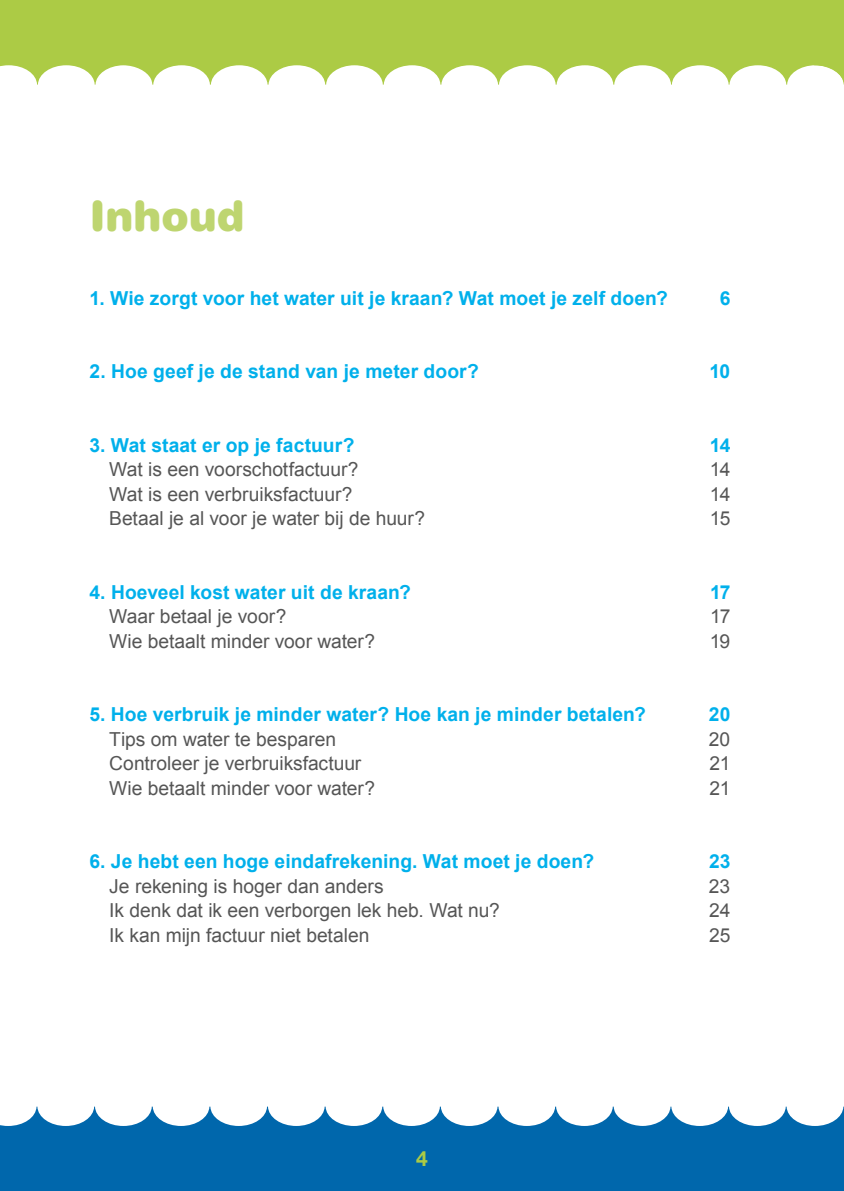
<style>
.page{position:relative;width:844px;height:1191px;background:#fff}
.page>*{position:absolute;margin:0;border:0;box-sizing:border-box;transform-origin:0 0}
.hoofdtitel{font:900 42px "Helvetica Rounded LT Std";letter-spacing:-.005em;color:#bed570}
.t1{font:700 21px "Helvetica Neue LT Pro";color:#accb45}
.bodycopy{font:19.25px "Arial";letter-spacing:-.005em;color:#565656}
.bodycopy-2{font:700 19.25px "Arial";letter-spacing:.005em;color:#00b0eb}
</style>
<div class="page">
<svg style="left:0;top:1106px;width:843px;height:85px;fill:#0067ac"></svg>
<svg style="left:0;top:0;width:814px;height:85px;fill:#accb45"></svg>
<svg style="left:814px;top:0;width:29px;height:81px;background:#b7d25f"></svg>
<h1 class="hoofdtitel" style="left:89px;top:189px;width:157px">Inhoud</h1>
<p class="bodycopy-2" style="left:89px;top:285px;width:579px">1. Wie zorgt voor het water uit je kraan? Wat moet je zelf doen?</p>
<p class="bodycopy-2" style="left:719px;top:285px;width:12px">6</p>
<p class="bodycopy-2" style="left:89px;top:359px;width:391px">2. Hoe geef je de stand van je meter door?</p>
<p class="bodycopy-2" style="left:709px;top:359px;width:22px">10</p>
<p class="bodycopy-2" style="left:89px;top:432px;width:266px">3. Wat staat er op je factuur?</p>
<p class="bodycopy-2" style="left:709px;top:432px;width:22px">14</p>
<p class="bodycopy" style="left:109px;top:457px;width:251px">Wat is een voorschotfactuur?</p>
<p class="bodycopy" style="left:709px;top:457px;width:22px">14</p>
<p class="bodycopy" style="left:109px;top:481px;width:245px">Wat is een verbruiksfactuur?</p>
<p class="bodycopy" style="left:709px;top:481px;width:22px">14</p>
<p class="bodycopy" style="left:109px;top:506px;width:317px">Betaal je al voor je water bij de huur?</p>
<p class="bodycopy" style="left:709px;top:506px;width:22px">15</p>
<p class="bodycopy-2" style="left:89px;top:579px;width:323px">4. Hoeveel kost water uit de kraan?</p>
<p class="bodycopy-2" style="left:709px;top:579px;width:22px">17</p>
<p class="bodycopy" style="left:109px;top:604px;width:179px">Waar betaal je voor?</p>
<p class="bodycopy" style="left:710px;top:604px;width:22px">17</p>
<p class="bodycopy" style="left:109px;top:628px;width:267px">Wie betaalt minder voor water?</p>
<p class="bodycopy" style="left:709px;top:628px;width:22px">19</p>
<p class="bodycopy-2" style="left:89px;top:702px;width:558px">5. Hoe verbruik je minder water? Hoe kan je minder betalen?</p>
<p class="bodycopy-2" style="left:708px;top:702px;width:23px">20</p>
<p class="bodycopy" style="left:109px;top:726px;width:228px">Tips om water te besparen</p>
<p class="bodycopy" style="left:708px;top:726px;width:23px">20</p>
<p class="bodycopy" style="left:109px;top:751px;width:253px">Controleer je verbruiksfactuur</p>
<p class="bodycopy" style="left:709px;top:751px;width:22px">21</p>
<p class="bodycopy" style="left:109px;top:775px;width:267px">Wie betaalt minder voor water?</p>
<p class="bodycopy" style="left:709px;top:775px;width:22px">21</p>
<p class="bodycopy-2" style="left:89px;top:849px;width:506px">6. Je hebt een hoge eindafrekening. Wat moet je doen?</p>
<p class="bodycopy-2" style="left:708px;top:849px;width:23px">23</p>
<p class="bodycopy" style="left:109px;top:873px;width:276px">Je rekening is hoger dan anders</p>
<p class="bodycopy" style="left:708px;top:873px;width:23px">23</p>
<p class="bodycopy" style="left:109px;top:898px;width:392px">Ik denk dat ik een verborgen lek heb. Wat nu?</p>
<p class="bodycopy" style="left:709px;top:898px;width:23px">24</p>
<p class="bodycopy" style="left:109px;top:922px;width:261px">Ik kan mijn factuur niet betalen</p>
<p class="bodycopy" style="left:709px;top:922px;width:23px">25</p>
<p class="t1" style="left:416px;top:1145px;width:13px">4</p>
</div>
